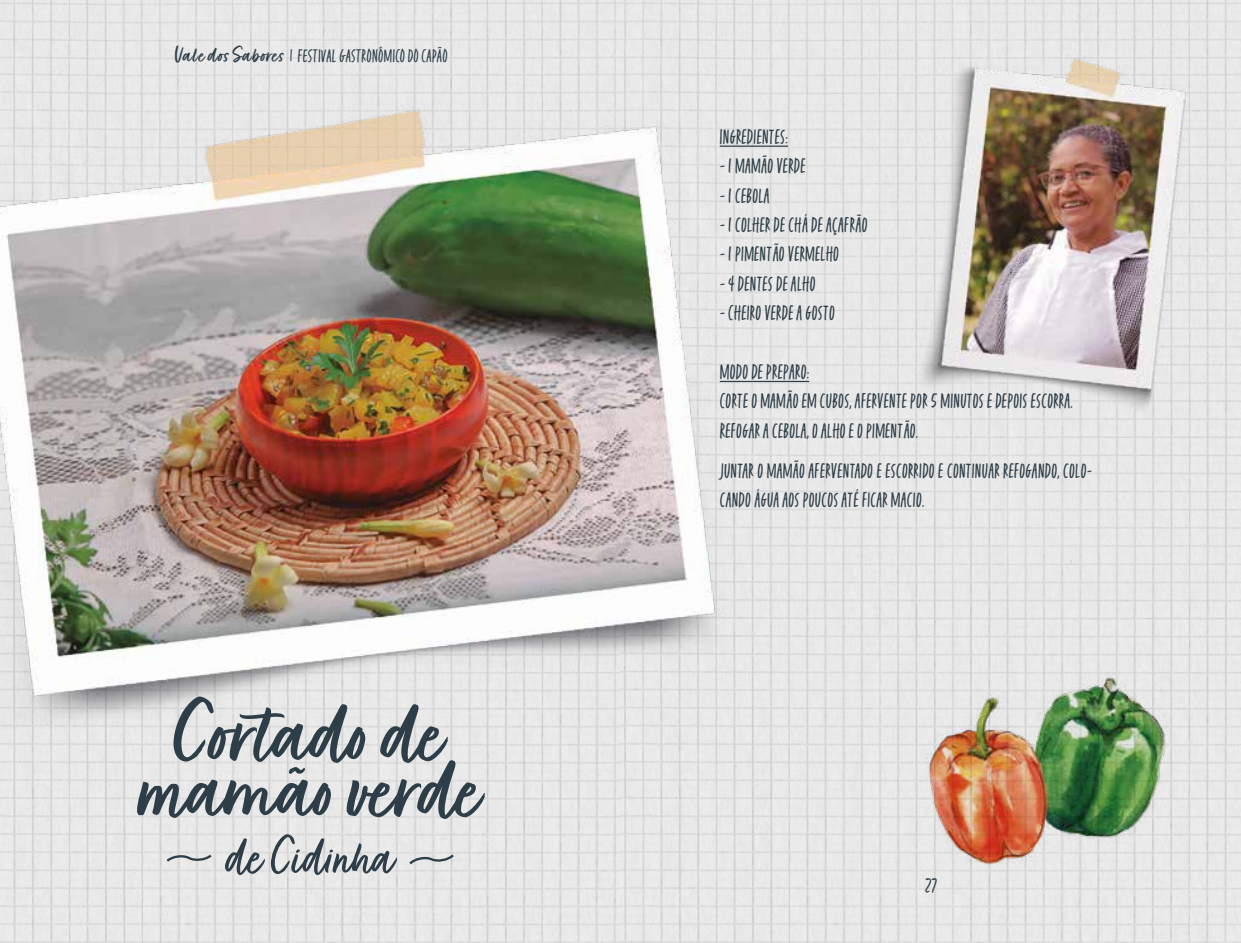
<style>
.page{position:relative;width:1241px;height:943px;background:#fff}
.page>*{position:absolute;margin:0;border:0;box-sizing:border-box;transform-origin:0 0}
.t1{font:101.5px "Fave Script Bold Pro";color:#2e3e48}
.t2{font:63px "Fave Script Pro";color:#2e3e48}
.t3{font:24.5px/29.4px "Fave Condensed One Pro";letter-spacing:.01em;color:#2e3e48}
.t4{font:21px "Fave Condensed One Pro";letter-spacing:.01em;color:#2e3e48}
.s1{font-family:"Fave Script Bold Pro";font-size:24.5px}
</style>
<div class="page">
<img style="left:0;top:0;width:1240px;height:943px">
<hr style="left:719px;top:145px;width:68px;height:2px;background:#2e3e48">
<hr style="left:719px;top:381px;width:90px;height:1px;background:#2e3e48">
<img style="left:893px;top:25px;width:319px;height:414px">
<img style="left:0;top:94px;width:724px;height:657px">
<svg style="left:407px;top:852px;width:49px;height:14px"></svg>
<svg style="left:164px;top:852px;width:50px;height:12px"></svg>
<img style="left:907px;top:583px;width:290px;height:283px">
<p class="t4" style="left:175px;top:46px;width:274px"><span class="s1">Vale dos Sabores</span> | FESTIVAL GASTRONÔMICO DO CAPÃO</p>
<h1 class="t1" style="left:176px;top:677px;width:270px">Cortado de</h1>
<h1 class="t1" style="left:139px;top:733px;width:344px">mamão verde</h1>
<h2 class="t2" style="left:226px;top:822px;width:169px">de Cidinha</h2>
<p class="t3" style="left:719px;top:122px;width:70px">INGREDIENTES:</p>
<p class="t3" style="left:719px;top:151px;width:87px">- 1 MAMÃO VERDE</p>
<p class="t3" style="left:719px;top:180px;width:51px">- 1 CEBOLA</p>
<p class="t3" style="left:719px;top:210px;width:149px">- 1 COLHER DE CHÁ DE AÇAFRÃO</p>
<p class="t3" style="left:719px;top:239px;width:121px">- 1 PIMENTÃO VERMELHO</p>
<p class="t3" style="left:719px;top:269px;width:97px">- 4 DENTES DE ALHO</p>
<p class="t3" style="left:719px;top:298px;width:117px">- CHEIRO VERDE A GOSTO</p>
<p class="t3" style="left:719px;top:357px;width:354px">MODO DE PREPARO:<br>CORTE O MAMÃO EM CUBOS, AFERVENTE POR 5 MINUTOS E DEPOIS ESCORRA.<br>REFOGAR A CEBOLA, O ALHO E O PIMENTÃO.</p>
<p class="t3" style="left:719px;top:455px;width:374px">JUNTAR O MAMÃO AFERVENTADO E ESCORRIDO E CONTINUAR REFOGANDO, COLO-<br>CANDO ÁGUA AOS POUCOS ATÉ FICAR MACIO.</p>
<p class="t3" style="left:924px;top:871px;width:14px">27</p>
</div>
